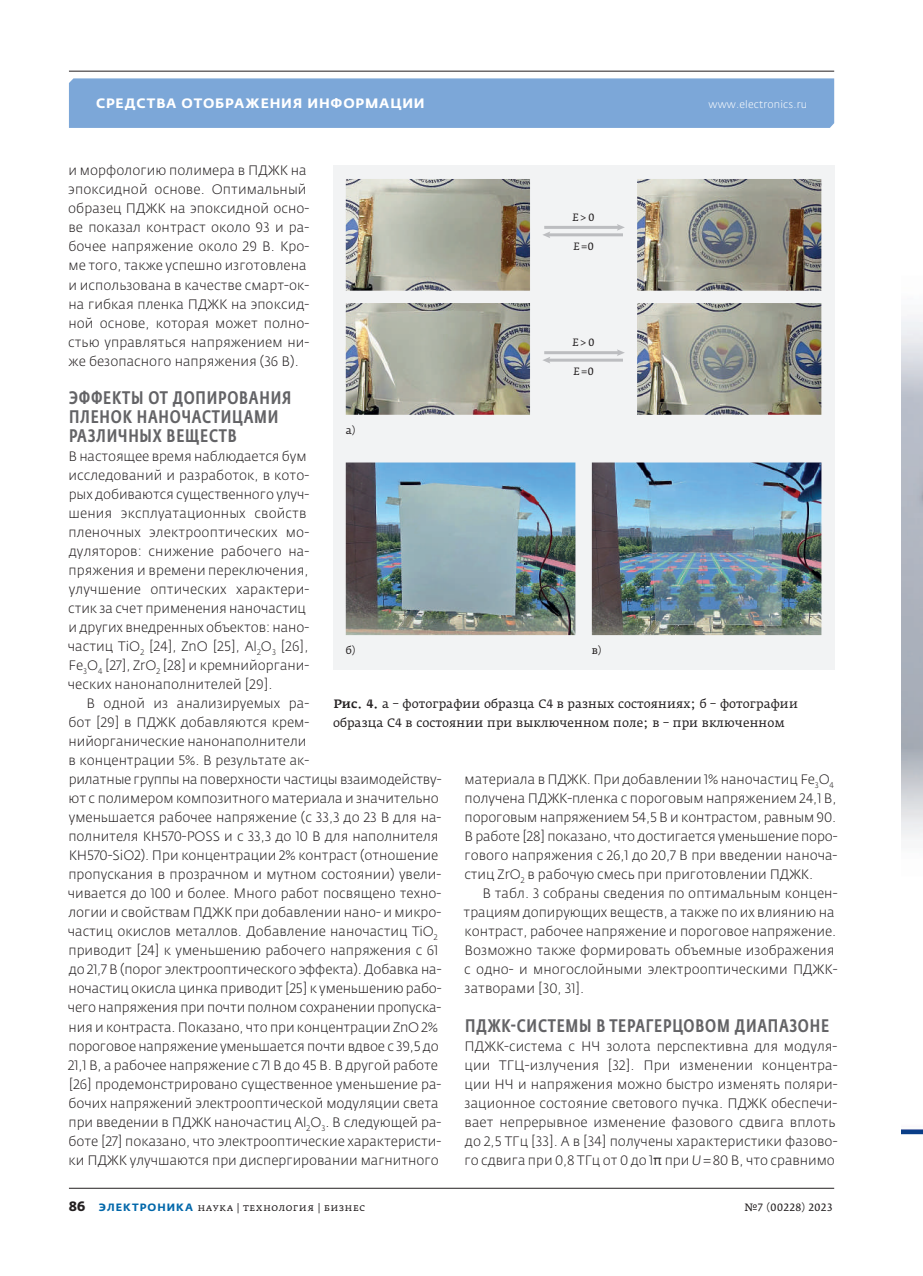
<style>
.page{position:relative;width:923px;height:1276px;background:#fff}
.page>*{position:absolute;margin:0;border:0;box-sizing:border-box;transform-origin:0 0}
.t1{font:500 18px/19px "Fedra Sans Cond Pro";letter-spacing:.045em;color:#636366}
.t2{font:300 13.5px/19px "Fedra Sans Pro";color:#231f20}
.t3{font:700 13.5px "Fedra Sans Alt Pro";letter-spacing:.06em;color:#fff}
.t4{font:12px/19px "Fedra Serif A Pro";letter-spacing:.005em;color:#231f20}
.t5{font:10.5px "Fedra Serif A Pro";letter-spacing:.035em;color:#231f20}
.t6{font:300 10.5px "Fedra Sans Pro";letter-spacing:.015em;color:#fff}
.s1{font-style:italic}
.s2{font-weight:500}
.s3{font-family:"Fedra Serif B Pro";font-weight:400}
.s4{font-family:"Fedra Sans Pro";font-weight:700;font-size:13.5px}
.s5{font-family:"Fedra Sans Alt Pro";font-weight:700;color:#0067aa}
</style>
<div class="page">
<div style="left:69px;top:78px;width:765px;height:50px;background:#7ca7d8"></div>
<hr style="left:69px;top:71px;width:765px;height:1px;background:#231f20">
<hr style="left:69px;top:1188px;width:765px;height:1px;background:#231f20">
<div style="left:333px;top:166px;width:501px;height:504px;background:#f2f3f4"></div>
<img style="left:346px;top:179px;width:475px;height:236px">
<hr style="left:544px;top:226px;width:75px;height:3px;background:#bcbdc0">
<svg style="left:617px;top:224px;width:8px;height:7px"></svg>
<hr style="left:548px;top:233px;width:75px;height:3px;background:#bcbdc0">
<svg style="left:542px;top:231px;width:8px;height:7px"></svg>
<hr style="left:544px;top:351px;width:75px;height:3px;background:#bcbdc0">
<svg style="left:617px;top:349px;width:8px;height:7px"></svg>
<hr style="left:548px;top:359px;width:75px;height:3px;background:#bcbdc0">
<svg style="left:542px;top:357px;width:8px;height:6px"></svg>
<img style="left:346px;top:462px;width:475px;height:173px">
<img style="left:901px;top:315px;width:22px;height:820px">
<p class="t3" style="left:96px;top:95px;width:330px">СРЕДСТВА ОТОБРАЖЕНИЯ ИНФОРМАЦИИ</p>
<p class="t6" style="left:708px;top:98px;width:100px">www.electronics.ru</p>
<p class="t2" style="left:68px;top:161px;width:243px">и морфологию полимера в ПДЖК на эпоксидной основе. Оптимальный образец ПДЖК на эпоксидной осно&shy;ве показал контраст около 93 и ра&shy;бочее напряжение около 29 В. Кро&shy;ме того, также успешно изготовлена и использована в качестве смарт-ок&shy;на гибкая пленка ПДЖК на эпоксид&shy;ной основе, которая может полно&shy;стью управляться напряжением ни&shy;же безопасного напряжения (36 В).</p>
<h1 class="t1" style="left:69px;top:388px;width:224px">ЭФФЕКТЫ ОТ ДОПИРОВАНИЯ<br>ПЛЕНОК НАНОЧАСТИЦАМИ<br>РАЗЛИЧНЫХ ВЕЩЕСТВ</h1>
<p class="t2" style="left:68px;top:446px;width:243px">В настоящее время наблюдается бум исследований и разработок, в кото&shy;рых добиваются существенного улуч&shy;шения эксплуатационных свойств пленочных электрооптических мо&shy;дуляторов: снижение рабочего на&shy;пряжения и времени переключения, улучшение оптических характери&shy;стик за счет применения наночастиц и других внедренных объектов: нано&shy;частиц TiO<sub>2</sub> [24], ZnO [25], Al<sub>2</sub>O<sub>3</sub> [26], Fe<sub>3</sub>O<sub>4</sub> [27], ZrO<sub>2</sub> [28] и кремнийоргани&shy;ческих нанонаполнителей [29].</p>
<p class="t2" style="left:68px;top:694px;width:375px;text-indent:19px">В одной из анализируемых ра-<br>бот [29] в ПДЖК добавляются крем-<br>нийорганические нанонаполнители<br>в концентрации 5%. В результате ак-<br>рилатные группы на поверхности частицы взаимодейству&shy;ют с полимером композитного материала и значительно уменьшается рабочее напряжение (с 33,3 до 23 В для на&shy;полнителя KH570-POSS и с 33,3 до 10 В для наполнителя KH570-SiO2). При концентрации 2% контраст (отношение пропускания в прозрачном и мутном состоянии) увели&shy;чивается до 100 и более. Много работ посвящено техно&shy;логии и свойствам ПДЖК при добавлении нано- и микро&shy;частиц окислов металлов. Добавление наночастиц TiO<sub>2 </sub>приводит [24] к уменьшению рабочего напряжения с 61 до 21,7 В (порог электрооптического эффекта). Добавка на&shy;ночастиц окисла цинка приводит [25] к уменьшению рабо&shy;чего напряжения при почти полном сохранении пропуска&shy;ния и контраста. Показано, что при концентрации ZnO 2% пороговое напряжение уменьшается почти вдвое с 39,5 до 21,1 В, а рабочее напряжение с 71 В до 45 В. В другой работе [26] продемонстрировано существенное уменьшение ра&shy;бочих напряжений электрооптической модуляции света при введении в ПДЖК наночастиц Al<sub>2</sub>O<sub>3</sub>. В следующей ра&shy;боте [27] показано, что электрооптические характеристи&shy;ки ПДЖК улучшаются при диспергировании магнитного</p>
<p class="t5" style="left:572px;top:211px;width:24px"><span class="s1">E</span> &gt; 0</p>
<p class="t5" style="left:573px;top:239px;width:22px"><span class="s1">E</span> =0</p>
<p class="t5" style="left:572px;top:336px;width:24px"><span class="s1">E</span> &gt; 0</p>
<p class="t5" style="left:573px;top:364px;width:22px"><span class="s1">E</span> =0</p>
<p class="t5" style="left:346px;top:423px;width:11px">а)</p>
<p class="t5" style="left:346px;top:643px;width:11px">б)</p>
<p class="t5" style="left:592px;top:643px;width:11px">в)</p>
<p class="t4" style="left:333px;top:694px;width:466px"><span class="s2">Рис. 4.</span> а – фотографии образца С4 в разных состояниях; б – фотографии образца C4 в состоянии при выключенном поле; в – при включенном</p>
<p class="t2" style="left:464px;top:770px;width:375px">материала в ПДЖК. При добавлении 1% наночастиц Fe<sub>3</sub>O<sub>4 </sub>получена ПДЖК-пленка с пороговым напряжением 24,1 В, пороговым напряжением 54,5 В и контрастом, равным 90.<br>В работе [28] показано, что достигается уменьшение поро&shy;гового напряжения с 26,1 до 20,7 В при введении наноча&shy;стиц ZrO<sub>2</sub> в рабочую смесь при приготовлении ПДЖК.</p>
<p class="t2" style="left:463px;top:884px;width:375px;text-indent:19px">В табл. 3 собраны сведения по оптимальным концен&shy;трациям допирующих веществ, а также по их влиянию на контраст, рабочее напряжение и пороговое напряжение.<br>Возможно также формировать объемные изображения с одно- и многослойными электрооптическими ПДЖК&shy;затворами [30, 31].</p>
<h1 class="t1" style="left:465px;top:1016px;width:365px">ПДЖК-СИСТЕМЫ В ТЕРАГЕРЦОВОМ ДИАПАЗОНЕ</h1>
<p class="t2" style="left:464px;top:1036px;width:375px">ПДЖК-система с НЧ золота перспективна для модуля&shy;ции ТГЦ-излучения [32]. При изменении концентра&shy;ции НЧ и напряжения можно быстро изменять поляри&shy;зационное состояние светового пучка. ПДЖК обеспечи&shy;вает непрерывное изменение фазового сдвига вплоть до 2,5 ТГц [33]. А в [34] получены характеристики фазово&shy;го сдвига при 0,8 ТГц от 0 до 1<span class="s3">π</span> при <span class="s1">U</span>=80 В, что сравнимо</p>
<p class="t5" style="left:69px;top:1200px;width:298px"><span class="s4">86</span> <span class="s5">ЭЛЕКТРОНИКА</span> наука | технология | бизнес</p>
<p class="t5" style="left:744px;top:1200px;width:89px">№7 (00228) 2023</p>
</div>
